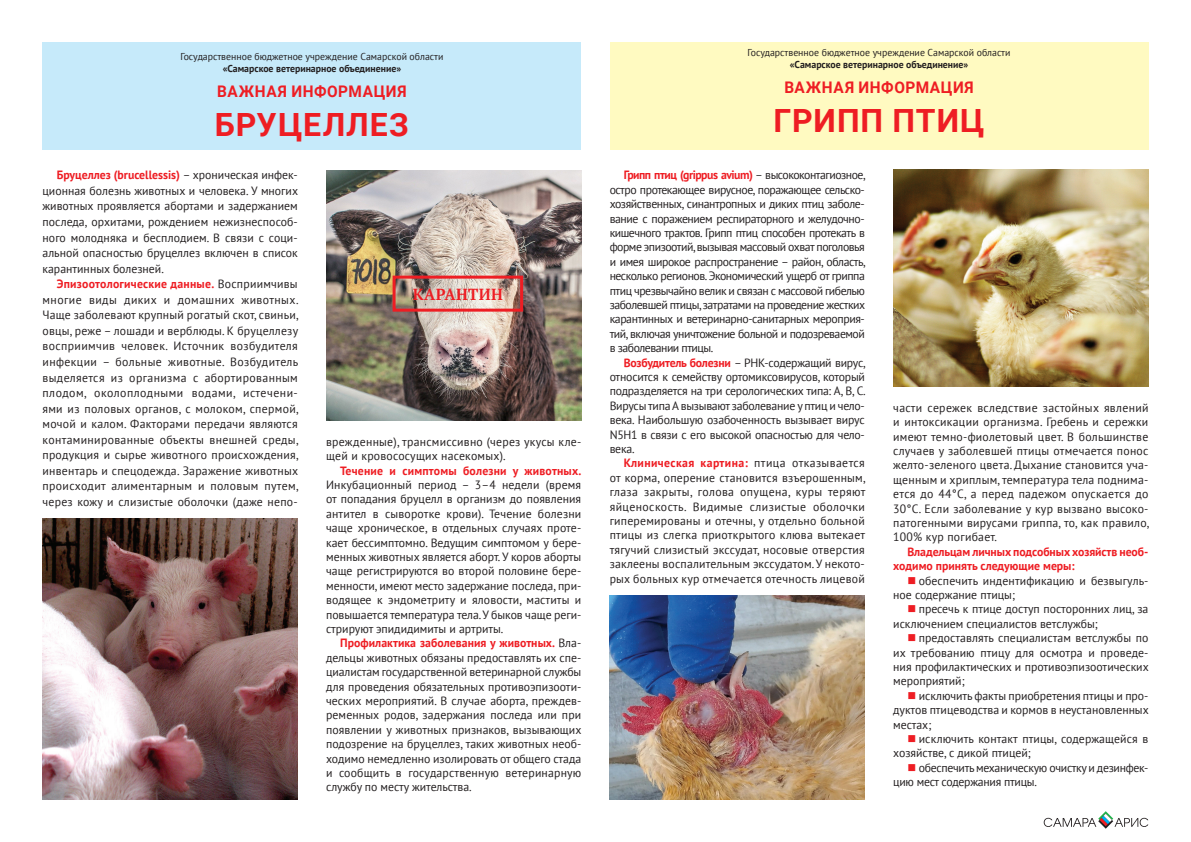
<style>
.page{position:relative;width:1191px;height:842px;background:#fff}
.page>*{position:absolute;margin:0;border:0;box-sizing:border-box;transform-origin:0 0}
.t1{font:700 32px "Roboto";letter-spacing:.03em;color:#ee1d23}
.t2{font:700 16px "Roboto";letter-spacing:.04em;color:#ee1d23;scale:.96 1}
.t3{font:700 16px "PT Serif";letter-spacing:.02em;color:#ee1d23;scale:.96 1}
.t4{font:12px/14.4px "PT Sans";color:#231f20;text-align:justify}
.t5{font:700 12px/14.4px "PT Sans";color:#ee1d23}
.t6{font:12px/14.4px "PT Sans";letter-spacing:.02em;color:#231f20}
.t7{font:12px/14.4px "PT Sans";letter-spacing:-.025em;color:#231f20}
.t8{font:10px "PT Sans";color:#231f20}
.t9{font:700 10px "PT Sans";color:#231f20}
.s1{font-weight:700;color:#ee1d23}
</style>
<div class="page">
<div style="left:43px;top:43px;width:538px;height:107px;background:#c6eafa"></div>
<img style="left:326px;top:170px;width:255px;height:251px">
<div style="left:392px;top:276px;width:131px;height:36px;border:3px solid #ee1d23"></div>
<div style="left:609px;top:43px;width:539px;height:107px;background:#fffac1"></div>
<svg style="left:1043px;top:811px;width:105px;height:18px"></svg>
<img style="left:43px;top:519px;width:255px;height:280px">
<img style="left:609px;top:595px;width:256px;height:204px">
<img style="left:893px;top:169px;width:255px;height:218px">
<p class="t8" style="left:180px;top:50px;width:264px">Государственное бюджетное учреждение Самарской области</p>
<p class="t9" style="left:223px;top:62px;width:180px">«Самарское ветеринарное объединение»</p>
<h2 class="t2" style="left:217px;top:80px;width:199px">ВАЖНАЯ ИНФОРМАЦИЯ</h2>
<h1 class="t1" style="left:215px;top:102px;width:195px">БРУЦЕЛЛЕЗ</h1>
<p class="t4" style="left:43px;top:167px;width:257px;line-height:15.6px;text-indent:14px"><span class="s1">Бруцеллез (brucellessis)</span> – хроническая инфек&shy;ционная болезнь животных и человека. У многих животных проявляется абортами и задержанием последа, орхитами, рождением нежизнеспособ&shy;ного молодняка и бесплодием. В связи с соци&shy;альной опасностью бруцеллез включен в список карантинных болезней.</p>
<p class="t4" style="left:43px;top:276px;width:258px;line-height:15.6px;text-indent:14px"><span class="s1">Эпизоотологические данные.</span> Восприимчивы многие виды диких и домашних животных.<br>Чаще заболевают крупный рогатый скот, свиньи, овцы, реже – лошади и верблюды. К бруцеллезу восприимчив человек. Источник возбудителя инфекции – больные животные. Возбудитель выделяется из организма с абортированным плодом, околоплодными водами, истечени&shy;ями из половых органов, с молоком, спермой, мочой и калом. Факторами передачи являются контаминированные объекты внешней среды, продукция и сырье животного происхождения, инвентарь и спецодежда. Заражение животных происходит алиментарным и половым путем, через кожу и слизистые оболочки (даже непо-</p>
<h2 class="t3" style="left:413px;top:284px;width:95px">КАРАНТИН</h2>
<p class="t6" style="left:326px;top:434px;width:257px">врежденные), трансмиссивно (через укусы кле&shy;щей и кровососущих насекомых).</p>
<p class="t5" style="left:340px;top:463px;width:242px">Течение и симптомы болезни у животных.</p>
<p class="t4" style="left:326px;top:477px;width:257px">Инкубационный период – 3–4 недели (время от попадания бруцелл в организм до появления антител в сыворотке крови). Течение болезни чаще хроническое, в отдельных случаях проте&shy;кает бессимптомно. Ведущим симптомом у бере&shy;менных животных является аборт. У коров аборты чаще регистрируются во второй половине бере&shy;менности, имеют место задержание последа, при&shy;водящее к эндометриту и яловости, маститы и повышается температура тела. У быков чаще реги&shy;стрируют эпидидимиты и артриты.</p>
<p class="t4" style="left:326px;top:636px;width:257px;text-indent:14px"><span class="s1">Профилактика заболевания у животных.</span> Вла&shy;дельцы животных обязаны предоставлять их спе&shy;циалистам государственной ветеринарной службы для проведения обязательных противоэпизооти&shy;ческих мероприятий. В случае аборта, преждев&shy;ременных родов, задержания последа или при появлении у животных признаков, вызывающих подозрение на бруцеллез, таких животных необ&shy;ходимо немедленно изолировать от общего стада и сообщить в государственную ветеринарную службу по месту жительства.</p>
<p class="t8" style="left:747px;top:46px;width:264px">Государственное бюджетное учреждение Самарской области</p>
<p class="t9" style="left:790px;top:58px;width:180px">«Самарское ветеринарное объединение»</p>
<h2 class="t2" style="left:784px;top:76px;width:199px">ВАЖНАЯ ИНФОРМАЦИЯ</h2>
<h1 class="t1" style="left:773px;top:98px;width:212px">ГРИПП ПТИЦ</h1>
<p class="t4" style="left:609px;top:168px;width:258px;text-indent:14px"><span class="s1">Грипп птиц (grippus avium)</span> – высококонтагиозное, остро протекающее вирусное, поражающее сельско&shy;хозяйственных, синантропных и диких птиц заболе&shy;вание с поражением респираторного и желудочно&shy;кишечного трактов. Грипп птиц способен протекать в форме эпизоотий, вызывая массовый охват поголовья и имея широкое распространение – район, область, несколько регионов. Экономический ущерб от гриппа птиц чрезвычайно велик и связан с массовой гибелью заболевшей птицы, затратами на проведение жестких карантинных и ветеринарно-санитарных мероприя&shy;тий, включая уничтожение больной и подозреваемой в заболевании птицы.</p>
<p class="t4" style="left:609px;top:355px;width:258px;text-indent:14px"><span class="s1">Возбудитель болезни</span> – РНК-содержащий вирус, относится к семейству ортомиксовирусов, который подразделяется на три серологических типа: А, В, С.<br>Вирусы типа А вызывают заболевание у птиц и чело&shy;века. Наибольшую озабоченность вызывает вирус N5H1 в связи с его высокой опасностью для чело&shy;века.</p>
<p class="t4" style="left:609px;top:456px;width:258px;text-indent:14px"><span class="s1">Клиническая картина:</span> птица отказывается от корма, оперение становится взъерошенным, глаза закрыты, голова опущена, куры теряют яйценоскость. Видимые слизистые оболочки гиперемированы и отечны, у отдельно больной птицы из слегка приоткрытого клюва вытекает тягучий слизистый экссудат, носовые отверстия заклеены воспалительным экссудатом. У некото&shy;рых больных кур отмечается отечность лицевой</p>
<p class="t4" style="left:893px;top:400px;width:258px">части сережек вследствие застойных явлений и интоксикации организма. Гребень и сережки имеют темно-фиолетовый цвет. В большинстве случаев у заболевшей птицы отмечается понос желто-зеленого цвета. Дыхание становится уча&shy;щенным и хриплым, температура тела поднима&shy;ется до 44°С, а перед падежом опускается до 30°С. Если заболевание у кур вызвано высоко&shy;патогенными вирусами гриппа, то, как правило, 100% кур погибает.</p>
<p class="t5" style="left:893px;top:544px;width:257px;text-indent:14px">Владельцам личных подсобных хозяйств необ&shy;ходимо принять следующие меры:</p>
<p class="t4" style="left:893px;top:573px;width:257px;text-indent:26px">обеспечить индентификацию и безвыгуль&shy;ное содержание птицы;</p>
<p class="t4" style="left:893px;top:602px;width:257px;text-indent:26px">пресечь к птице доступ посторонних лиц, за исключением специалистов ветслужбы;</p>
<p class="t4" style="left:893px;top:630px;width:257px;text-indent:26px">предоставлять специалистам ветслужбы по их требованию птицу для осмотра и проведе&shy;ния профилактических и противоэпизоотических мероприятий;</p>
<p class="t4" style="left:893px;top:688px;width:257px;text-indent:26px">исключить факты приобретения птицы и про&shy;дуктов птицеводства и кормов в неустановленных местах;</p>
<p class="t4" style="left:893px;top:731px;width:257px;text-indent:26px">исключить контакт птицы, содержащейся в хозяйстве, с дикой птицей;</p>
<p class="t7" style="left:893px;top:760px;width:257px;text-indent:26px">обеспечить механическую очистку и дезинфек&shy;цию мест содержания птицы.</p>
</div>
